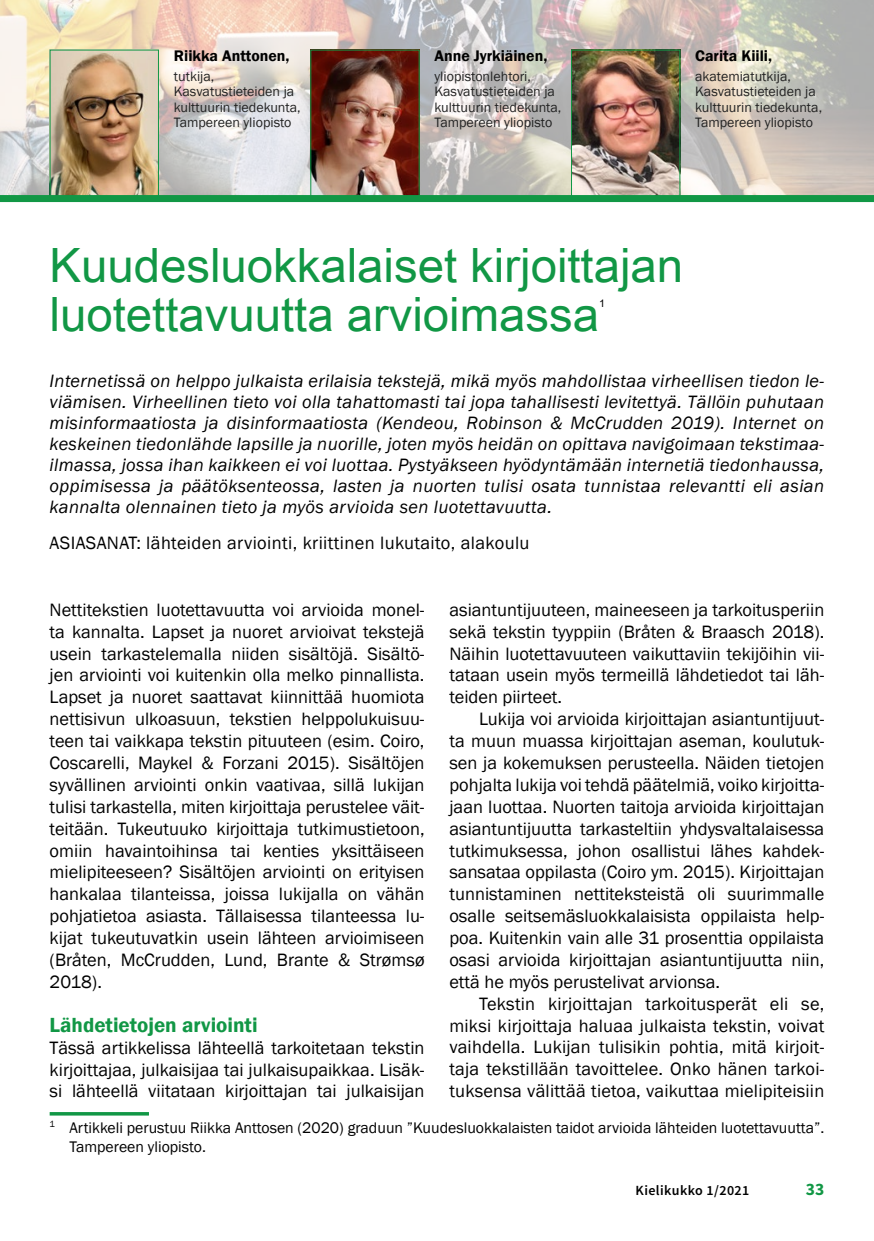
<style>
.page{position:relative;width:874px;height:1241px;background:#fff}
.page>*{position:absolute;margin:0;border:0;box-sizing:border-box;transform-origin:0 0}
.t1{font:47.25px/49px "Arial Unicode MS";color:#119745}
.t2{font:600 21px "Franklin Gothic";color:#119745}
.t3{font:18.38px/21.9px "Franklin Gothic";color:#000;text-align:justify}
.t4{font:italic 18.38px/21px "Franklin Gothic";letter-spacing:.02em;color:#000;text-align:justify}
.t5{font:18.38px "Franklin Gothic";letter-spacing:.02em;color:#000}
.t6{font:700 17.5px "Source Sans Pro";color:#119745}
.t7{font:15.75px/18.9px "Franklin Gothic";color:#000}
.t8{font:600 15.75px "Franklin Gothic";color:#000}
.t9{font:14px/15.4px "Franklin Gothic";color:#222}
.t10{font:600 14px "Source Sans Pro";letter-spacing:.03em;color:#000}
.t11{font:10.67px "Arial Unicode MS";color:#000}
</style>
<div class="page">
<img style="left:0;top:0;width:873px;height:195px">
<img style="left:52px;top:52px;width:105px;height:143px">
<div style="left:50px;top:50px;width:109px;height:148px;border:1px solid #119745"></div>
<img style="left:312px;top:52px;width:105px;height:143px">
<div style="left:310px;top:50px;width:109px;height:148px;border:1px solid #119745"></div>
<img style="left:572px;top:52px;width:106px;height:143px">
<div style="left:570px;top:50px;width:110px;height:148px;border:1px solid #119745"></div>
<div style="left:0;top:195px;width:873px;height:7px;background:#119745"></div>
<svg style="left:50px;top:1112px;width:99px;height:3px"></svg>
<p class="t8" style="left:174px;top:46px;width:117px">Riikka Anttonen,</p>
<p class="t9" style="left:174px;top:69px;width:128px">tutkija,<br>Kasvatustieteiden ja kulttuurin tiedekunta,<br>Tampereen yliopisto</p>
<p class="t8" style="left:434px;top:46px;width:114px">Anne Jyrkiäinen,</p>
<p class="t9" style="left:434px;top:69px;width:128px">yliopistonlehtori,<br>Kasvatustieteiden ja kulttuurin tiedekunta,<br>Tampereen yliopisto</p>
<p class="t8" style="left:694px;top:46px;width:78px">Carita Kiili,</p>
<p class="t9" style="left:694px;top:69px;width:128px">akatemiatutkija,<br>Kasvatustieteiden ja kulttuurin tiedekunta,<br>Tampereen yliopisto</p>
<h1 class="t1" style="left:50px;top:240px;width:634px">Kuudesluokkalaiset kirjoittajan luotettavuutta arvioimassa</h1>
<p class="t11" style="left:599px;top:296px;width:7px">1</p>
<p class="t4" style="left:50px;top:370px;width:775px">Internetissä on helppo julkaista erilaisia tekstejä, mikä myös mahdollistaa virheellisen tiedon le&shy;viämisen. Virheellinen tieto voi olla tahattomasti tai jopa tahallisesti levitettyä. Tällöin puhutaan misinformaatiosta ja disinformaatiosta (Kendeou, Robinson &amp; McCrudden 2019). Internet on keskeinen tiedonlähde lapsille ja nuorille, joten myös heidän on opittava navigoimaan tekstimaa&shy;ilmassa, jossa ihan kaikkeen ei voi luottaa. Pystyäkseen hyödyntämään internetiä tiedonhaussa, oppimisessa ja päätöksenteossa, lasten ja nuorten tulisi osata tunnistaa relevantti eli asian kannalta olennainen tieto ja myös arvioida sen luotettavuutta.</p>
<p class="t5" style="left:50px;top:531px;width:481px">ASIASANAT: lähteiden arviointi, kriittinen lukutaito, alakoulu</p>
<p class="t3" style="left:50px;top:599px;width:376px">Nettitekstien luotettavuutta voi arvioida monel&shy;ta kannalta. Lapset ja nuoret arvioivat tekstejä usein tarkastelemalla niiden sisältöjä. Sisältö&shy;jen arviointi voi kuitenkin olla melko pinnallista.<br>Lapset ja nuoret saattavat kiinnittää huomiota nettisivun ulkoasuun, tekstien helppolukuisuu&shy;teen tai vaikkapa tekstin pituuteen (esim. Coiro, Coscarelli, Maykel &amp; Forzani 2015). Sisältöjen syvällinen arviointi onkin vaativaa, sillä lukijan tulisi tarkastella, miten kirjoittaja perustelee väit&shy;teitään. Tukeutuuko kirjoittaja tutkimustietoon, omiin havaintoihinsa tai kenties yksittäiseen mielipiteeseen? Sisältöjen arviointi on erityisen hankalaa tilanteissa, joissa lukijalla on vähän pohjatietoa asiasta. Tällaisessa tilanteessa lu&shy;kijat tukeutuvatkin usein lähteen arvioimiseen (Bråten, McCrudden, Lund, Brante &amp; Strømsø 2018).</p>
<p class="t2" style="left:50px;top:1011px;width:209px">Lähdetietojen arviointi</p>
<p class="t3" style="left:50px;top:1036px;width:376px">Tässä artikkelissa lähteellä tarkoitetaan tekstin kirjoittajaa, julkaisijaa tai julkaisupaikkaa. Lisäk&shy;si lähteellä viitataan kirjoittajan tai julkaisijan</p>
<p class="t3" style="left:449px;top:599px;width:376px">asiantuntijuuteen, maineeseen ja tarkoitusperiin sekä tekstin tyyppiin (Bråten &amp; Braasch 2018).<br>Näihin luotettavuuteen vaikuttaviin tekijöihin vii&shy;tataan usein myös termeillä lähdetiedot tai läh&shy;teiden piirteet.</p>
<p class="t3" style="left:449px;top:708px;width:376px;text-indent:30px">Lukija voi arvioida kirjoittajan asiantuntijuut&shy;ta muun muassa kirjoittajan aseman, koulutuk&shy;sen ja kokemuksen perusteella. Näiden tietojen pohjalta lukija voi tehdä päätelmiä, voiko kirjoitta&shy;jaan luottaa. Nuorten taitoja arvioida kirjoittajan asiantuntijuutta tarkasteltiin yhdysvaltalaisessa tutkimuksessa, johon osallistui lähes kahdek&shy;sansataa oppilasta (Coiro ym. 2015). Kirjoittajan tunnistaminen nettiteksteistä oli suurimmalle osalle seitsemäsluokkalaisista oppilaista help&shy;poa. Kuitenkin vain alle 31 prosenttia oppilaista osasi arvioida kirjoittajan asiantuntijuutta niin, että he myös perustelivat arvionsa.</p>
<p class="t3" style="left:449px;top:992px;width:376px;text-indent:30px">Tekstin kirjoittajan tarkoitusperät eli se, miksi kirjoittaja haluaa julkaista tekstin, voivat vaihdella. Lukijan tulisikin pohtia, mitä kirjoit&shy;taja tekstillään tavoittelee. Onko hänen tarkoi&shy;tuksensa välittää tietoa, vaikuttaa mielipiteisiin</p>
<p class="t7" style="left:69px;top:1118px;width:756px;text-indent:-20px"><sup>1</sup> Artikkeli perustuu Riikka Anttosen (2020) graduun ”Kuudesluokkalaisten taidot arvioida lähteiden luotettavuutta”.<br>Tampereen yliopisto.</p>
<p class="t10" style="left:635px;top:1180px;width:115px">Kielikukko 1/2021</p>
<p class="t6" style="left:805px;top:1177px;width:20px">33</p>
</div>
